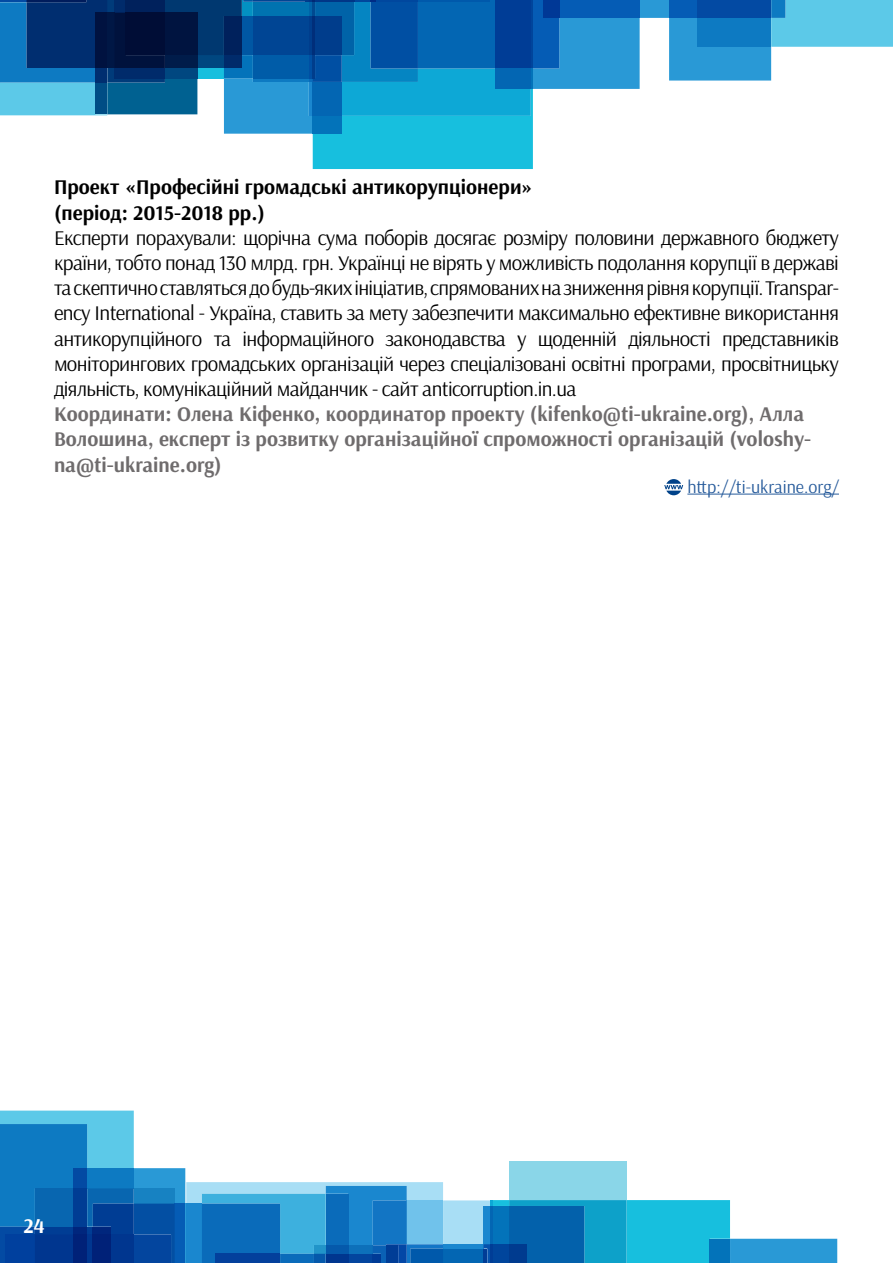
<style>
.page{position:relative;width:893px;height:1263px;background:#fff}
.page>*{position:absolute;margin:0;border:0;box-sizing:border-box;transform-origin:0 0}
.t1{font:21px/25.2px "Arsenal";letter-spacing:-.03em;color:#000;text-align:justify}
.t2{font:700 21px/25.2px "Arsenal";color:#6f6c6d}
.t3{font:700 21px/25.2px "Arsenal";color:#000}
.t4{font:700 21px "Arsenal";color:#fff}
.t5{font:18px "Arsenal";color:#275b9b}
</style>
<div class="page">
<svg style="left:0;top:1110px;width:837px;height:153px"></svg>
<div style="left:111px;top:1234px;width:23px;height:29px;background:#00368f"></div>
<div style="left:93px;top:1234px;width:18px;height:29px;background:#002178"></div>
<svg style="left:0;top:0;width:893px;height:169px"></svg>
<hr style="left:531px;top:68px;width:2px;height:21px;background:#0373ba">
<hr style="left:531px;top:0;width:2px;height:68px;background:#00459c">
<div style="left:559px;top:0;width:81px;height:18px;background:#055cb5"></div>
<div style="left:543px;top:0;width:16px;height:18px;background:#003896"></div>
<div style="left:495px;top:68px;width:36px;height:21px;background:#0366b3"></div>
<div style="left:495px;top:0;width:36px;height:68px;background:#003d96"></div>
<hr style="left:687px;top:494px;width:152px;height:1px;background:#275b9b">
<svg style="left:664px;top:479px;width:19px;height:16px"></svg>
<p class="t3" style="left:54px;top:175px;width:480px">Проект «Професійні громадські антикорупціонери» (період: 2015-2018 рр.)</p>
<p class="t1" style="left:54px;top:225px;width:786px">Експерти порахували: щорічна сума поборів досягає розміру половини державного бюджету країни, тобто понад 130 млрд. грн. Українці не вірять у можливість подолання корупції в державі та скептично ставляться до будь-яких ініціатив, спрямованих на зниження рівня корупції. Transpar&shy;ency International - Україна, ставить за мету забезпечити максимально ефективне використання антикорупційного та інформаційного законодавства у щоденній діяльності представників моніторингових громадських організацій через спеціалізовані освітні програми, просвітницьку діяльність, комунікаційний майданчик - сайт anticorruption.in.ua</p>
<p class="t2" style="left:54px;top:402px;width:759px">Координати: Олена Кіфенко, координатор проекту (kifenko@ti-ukraine.org), Алла<br>Волошина, експерт із розвитку організаційної спроможності організацій (voloshy&shy;na@ti-ukraine.org)</p>
<p class="t5" style="left:687px;top:476px;width:153px">http://ti-ukraine.org/</p>
<p class="t4" style="left:23px;top:1213px;width:23px">24</p>
</div>
